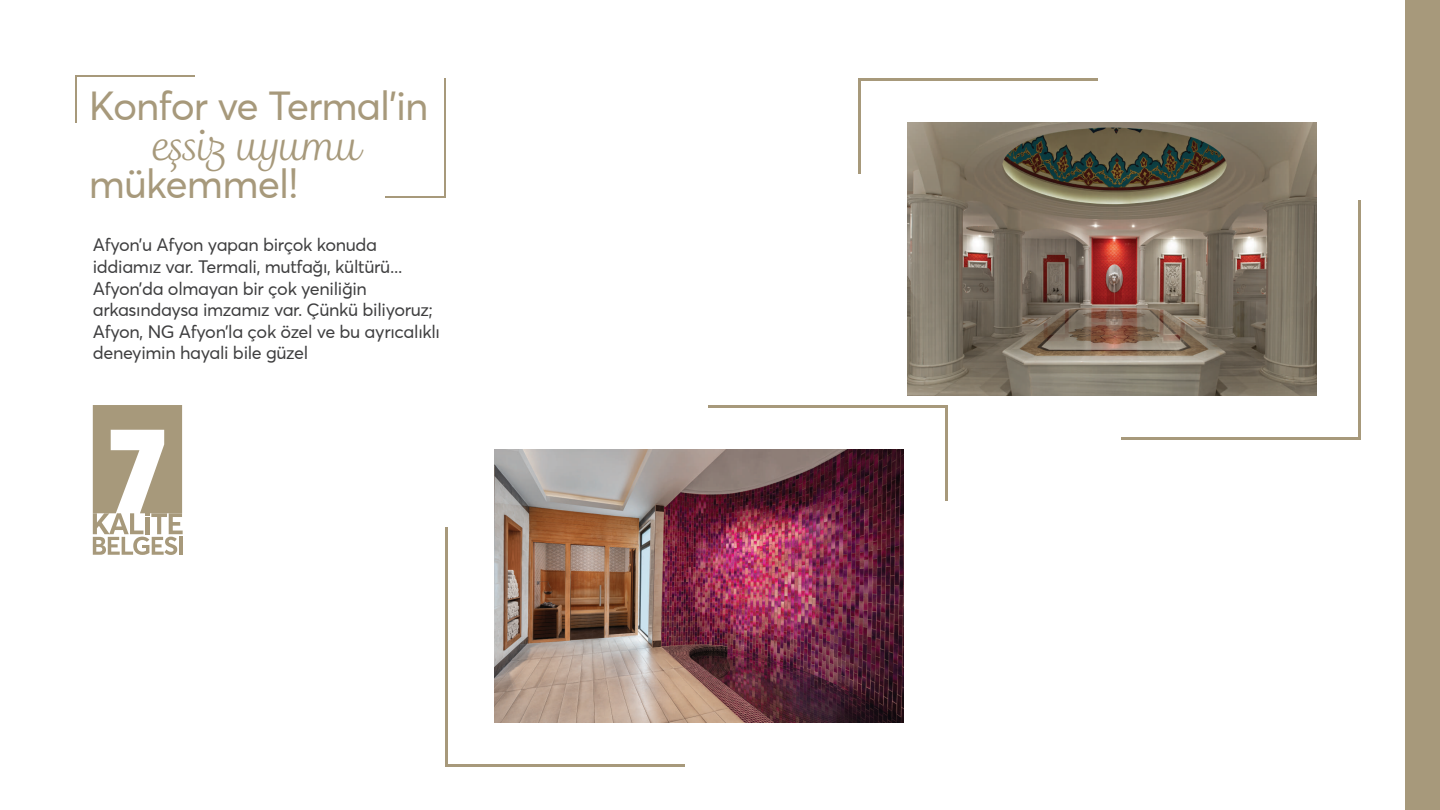
<style>
.page{position:relative;width:1440px;height:810px;background:#fff}
.page>*{position:absolute;margin:0;border:0;box-sizing:border-box;transform-origin:0 0}
.t1{font:40.5px/77.6px "Averta Std";letter-spacing:-.025em;color:#a7997b}
.t2{font:40.5px "Madre Script";letter-spacing:-.02em;color:#a7997b}
.t3{font:18px/21.6px "Averta Std";letter-spacing:-.02em;color:#3e3e3f}
</style>
<div class="page">
<div style="left:1405px;top:0;width:35px;height:810px;background:#a7997b"></div>
<svg style="left:93px;top:405px;width:90px;height:150px"></svg>
<hr style="left:75px;top:75px;width:120px;height:1px;background:#a7997b">
<hr style="left:75px;top:75px;width:1px;height:48px;background:#a7997b">
<hr style="left:385px;top:196px;width:60px;height:2px;background:#a7997b">
<hr style="left:444px;top:78px;width:1px;height:120px;background:#a7997b">
<hr style="left:858px;top:78px;width:240px;height:3px;background:#a7997b">
<hr style="left:858px;top:78px;width:3px;height:96px;background:#a7997b">
<hr style="left:1122px;top:437px;width:239px;height:3px;background:#a7997b">
<hr style="left:1358px;top:201px;width:3px;height:239px;background:#a7997b">
<img style="left:907px;top:123px;width:409px;height:273px">
<hr style="left:708px;top:405px;width:240px;height:3px;background:#a7997b">
<hr style="left:945px;top:405px;width:3px;height:96px;background:#a7997b">
<hr style="left:445px;top:764px;width:239px;height:3px;background:#a7997b">
<hr style="left:445px;top:528px;width:3px;height:239px;background:#a7997b">
<img style="left:494px;top:449px;width:409px;height:273px">
<h1 class="t1" style="left:89px;top:67px;width:342px">Konfor ve Termal’in mükemmel!</h1>
<h1 class="t2" style="left:153px;top:123px;width:211px">eşsiz uyumu</h1>
<p class="t3" style="left:93px;top:234px;width:349px">Afyon’u Afyon yapan birçok konuda iddiamız var. Termali, mutfağı, kültürü...<br>Afyon’da olmayan bir çok yeniliğin arkasındaysa imzamız var. Çünkü biliyoruz; Afyon, NG Afyon’la çok özel ve bu ayrıcalıklı deneyimin hayali bile güzel</p>
</div>
